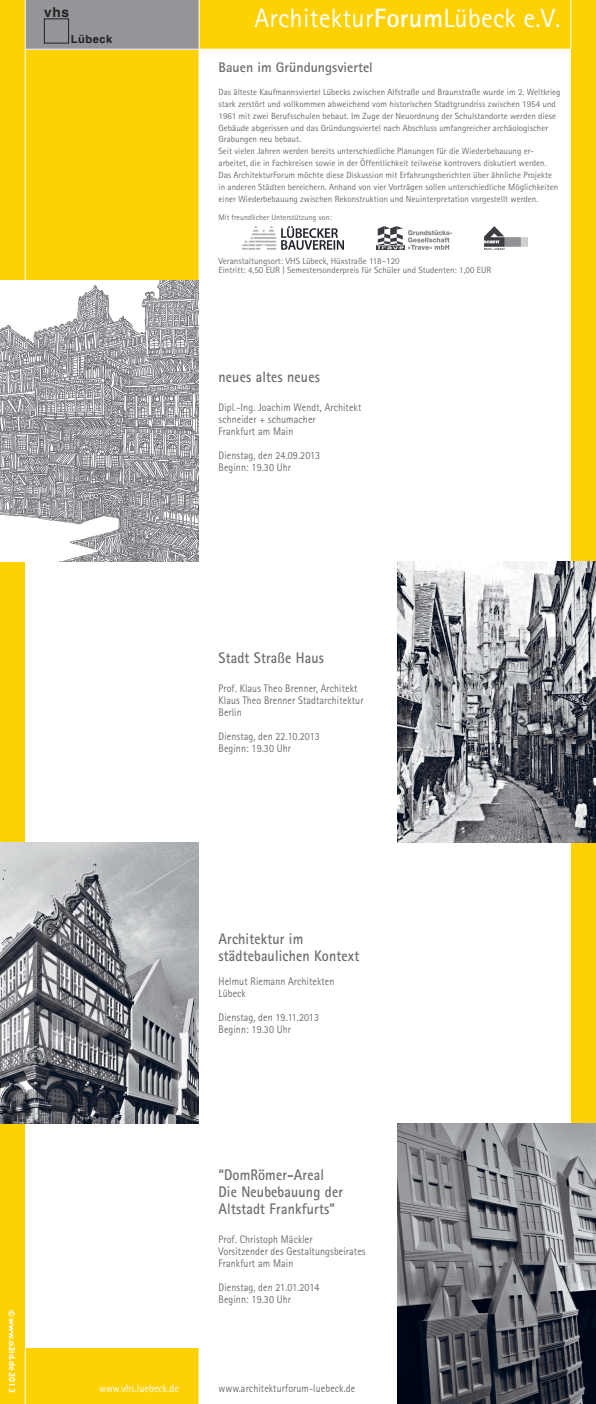
<style>
.page{position:relative;width:596px;height:1404px;background:#fff}
.page>*{position:absolute;margin:0;border:0;box-sizing:border-box;transform-origin:0 0}
.t1{font:26.5px "Rotis Sans Serif";letter-spacing:.01em;color:#fff}
.t2{font:700 15.4px/16.8px "Rotis Sans Serif";letter-spacing:.01em;color:#6c6d70;scale:.91 1}
.t3{font:700 14px "Rotis Sans Serif";color:#6c6d70}
.t4{font:700 13.6px "Helvetica";color:#231f20}
.t5{font:11px/12px "Rotis Sans Serif";letter-spacing:.01em;color:#6c6d70;scale:.91 1}
.t6{font:11px "Rotis Sans Serif";letter-spacing:.01em;color:#fff;scale:.91 1}
.t7{font:700 11px "Helvetica";letter-spacing:.05em;color:#231f20}
.t8{font:9px/11.8px "Rotis Sans Serif";color:#6c6d70}
.t9{font:8px "Rotis Sans Serif";color:#6c6d70}
.t10{font:8px "Gadget";letter-spacing:.01em;color:#fff}
.s1{font-weight:700}
</style>
<div class="page">
<div style="left:0;top:0;width:26px;height:281px;background:#fed105"></div>
<div style="left:197px;top:0;width:398px;height:49px;background:#fed105"></div>
<div style="left:570px;top:47px;width:25px;height:514px;background:#fed105"></div>
<div style="left:570px;top:842px;width:25px;height:281px;background:#fed105"></div>
<div style="left:0;top:1123px;width:25px;height:280px;background:#fed105"></div>
<div style="left:23px;top:1348px;width:175px;height:55px;background:#fed105"></div>
<div style="left:0;top:561px;width:25px;height:281px;background:#fed105"></div>
<div style="left:23px;top:48px;width:175px;height:233px;background:#fed105"></div>
<div style="left:25px;top:0;width:173px;height:50px;background:#939598"></div>
<hr style="left:198px;top:0;width:1px;height:1403px;background:#fff">
<hr style="left:25px;top:49px;width:545px;height:1px;background:#fff">
<hr style="left:570px;top:0;width:1px;height:50px;background:#fff">
<hr style="left:25px;top:1348px;width:1px;height:55px;background:#fff">
<hr style="left:25px;top:0;width:1px;height:281px;background:#fff">
<img style="left:377px;top:227px;width:74px;height:22px">
<img style="left:484px;top:227px;width:43px;height:22px">
<img style="left:242px;top:227px;width:101px;height:22px">
<div style="left:44px;top:18px;width:25px;height:26px;border:1px solid #231f20"></div>
<img style="left:0;top:281px;width:198px;height:280px">
<img style="left:397px;top:561px;width:198px;height:281px">
<img style="left:0;top:842px;width:198px;height:281px">
<img style="left:397px;top:1123px;width:198px;height:280px">
<h3 class="t4" style="left:44px;top:4px;width:27px">vhs</h3>
<p class="t7" style="left:71px;top:33px;width:43px">Lübeck</p>
<h1 class="t1" style="left:254px;top:2px;width:307px">Architektur<span class="s1">Forum</span>Lübeck e.V.</h1>
<h3 class="t3" style="left:218px;top:58px;width:156px">Bauen im Gründungsviertel</h3>
<p class="t8" style="left:218px;top:86px;width:343px">Das älteste Kaufmannsviertel Lübecks zwischen Alfstraße und Braunstraße wurde im 2. Weltkrieg stark zerstört und vollkommen abweichend vom historischen Stadtgrundriss zwischen 1954 und 1961 mit zwei Berufsschulen bebaut. Im Zuge der Neuordnung der Schulstandorte werden diese Gebäude abgerissen und das Gründungsviertel nach Abschluss umfangreicher archäologischer Grabungen neu bebaut.<br>Seit vielen Jahren werden bereits unterschiedliche Planungen für die Wiederbebauung er&shy;arbeitet, die in Fachkreisen sowie in der Öffentlichkeit teilweise kontrovers diskutiert werden.<br>Das ArchitekturForum möchte diese Diskussion mit Erfahrungsberichten über ähnliche Projekte in anderen Städten bereichern. Anhand von vier Vorträgen sollen unterschiedliche Möglichkeiten einer Wiederbebauung zwischen Rekonstruktion und Neuinterpretation vorgestellt werden.</p>
<p class="t9" style="left:218px;top:212px;width:115px">Mit freundlicher Unterstützung von:</p>
<p class="t8" style="left:218px;top:256px;width:274px;line-height:9px">Veranstaltungsort: VHS Lübeck, Hüxstraße 118–120<br>Eintritt: 4,50 EUR | Semestersonderpreis für Schüler und Studenten: 1,00 EUR</p>
<h2 class="t2" style="left:218px;top:368px;width:113px">neues altes neues</h2>
<p class="t5" style="left:218px;top:401px;width:158px">Dipl.-Ing. Joachim Wendt, Architekt schneider + schumacher<br>Frankfurt am Main</p>
<p class="t5" style="left:218px;top:449px;width:113px">Dienstag, den 24.09.2013<br>Beginn: 19.30 Uhr</p>
<h2 class="t2" style="left:218px;top:649px;width:117px">Stadt Straße Haus</h2>
<p class="t5" style="left:218px;top:682px;width:161px">Prof. Klaus Theo Brenner, Architekt<br>Klaus Theo Brenner Stadtarchitektur<br>Berlin</p>
<p class="t5" style="left:218px;top:730px;width:113px">Dienstag, den 22.10.2013<br>Beginn: 19.30 Uhr</p>
<p class="t10" style="left:17px;top:1309px;width:84px;rotate:90deg">© www.o2id.de 2013</p>
<h2 class="t2" style="left:218px;top:929px;width:156px">Architektur im städtebaulichen Kontext</h2>
<p class="t5" style="left:218px;top:974px;width:129px">Helmut Riemann Architekten<br>Lübeck</p>
<p class="t5" style="left:218px;top:1010px;width:112px">Dienstag, den 19.11.2013<br>Beginn: 19.30 Uhr</p>
<h2 class="t2" style="left:218px;top:1166px;width:138px">“DomRömer-Areal<br>Die Neubebauung der<br>Altstadt Frankfurts”</h2>
<p class="t5" style="left:218px;top:1232px;width:163px">Prof. Christoph Mäckler<br>Vorsitzender des Gestaltungsbeirates<br>Frankfurt am Main</p>
<p class="t5" style="left:218px;top:1280px;width:112px">Dienstag, den 21.01.2014<br>Beginn: 19.30 Uhr</p>
<p class="t6" style="left:99px;top:1381px;width:89px">www.vhs.luebeck.de</p>
<p class="t5" style="left:218px;top:1382px;width:151px">www.architekturforum-luebeck.de</p>
</div>
